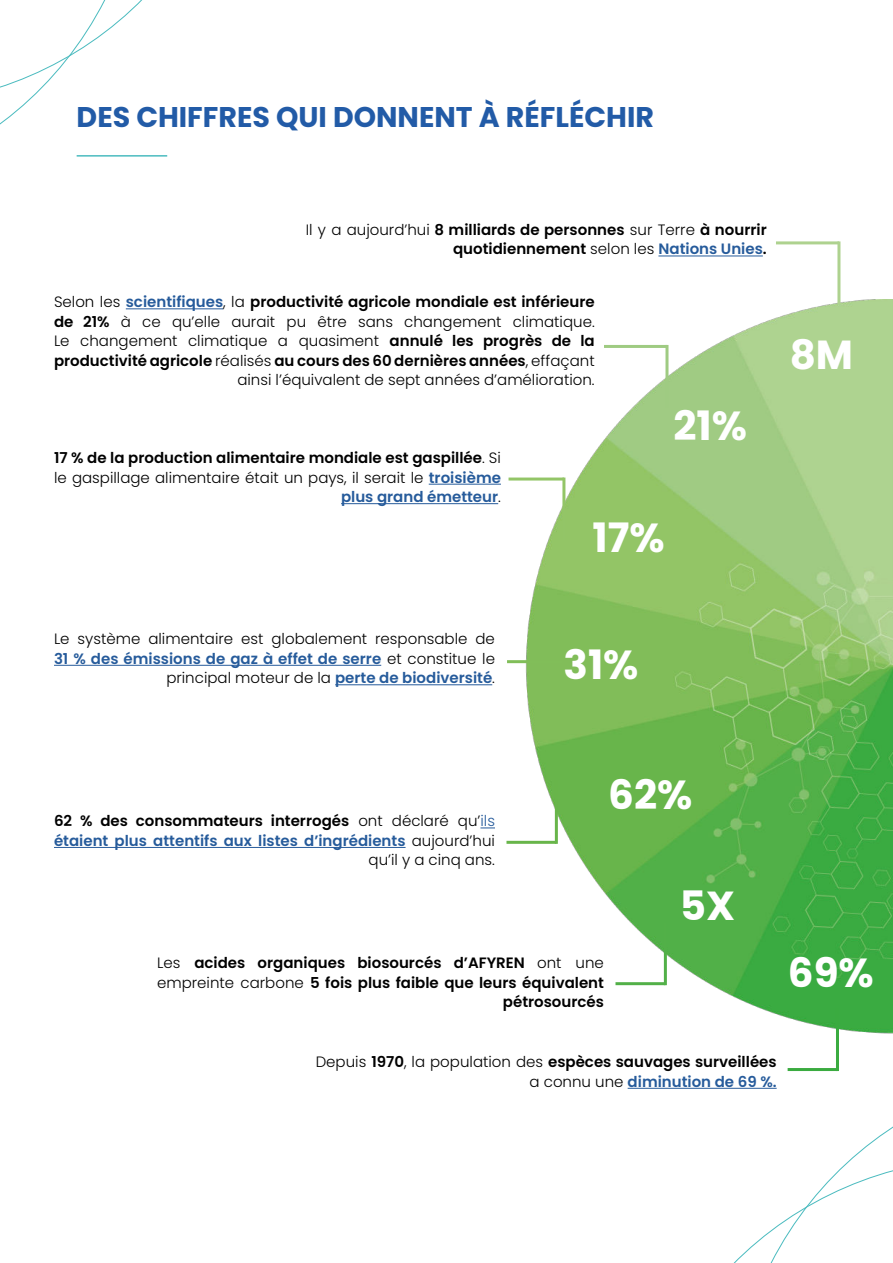
<style>
.page{position:relative;width:893px;height:1263px;background:#fff}
.page>*{position:absolute;margin:0;border:0;box-sizing:border-box;transform-origin:0 0}
.t1{font:700 40.5px "Poppins";color:#fff}
.t2{font:700 28.5px "Poppins";color:#225ba7}
.t3{font:300 15px/19.5px "Poppins";color:#000;text-align:right}
.t4{font:600 15px/19.5px "Poppins";color:#000;text-align:right}
.t5{font:600 15px/19.5px "Poppins";color:#265b9b;text-align:right}
.s1{font-weight:300}
.s2{color:#265b9b}
.s3{font-weight:600;color:#265b9b}
.s4{font-weight:600}
.s5{color:#000}
.s6{font-weight:300;color:#000}
</style>
<div class="page">
<img style="left:518px;top:299px;width:375px;height:718px">
<svg style="left:0;top:0;width:168px;height:157px"></svg>
<hr style="left:658px;top:256px;width:105px;height:1px;background:#265b9b">
<hr style="left:126px;top:308px;width:97px;height:1px;background:#265b9b">
<hr style="left:429px;top:484px;width:72px;height:1px;background:#265b9b">
<hr style="left:341px;top:503px;width:157px;height:1px;background:#265b9b">
<hr style="left:54px;top:665px;width:327px;height:1px;background:#265b9b">
<hr style="left:335px;top:684px;width:157px;height:1px;background:#265b9b">
<svg style="left:480px;top:827px;width:15px;height:1px"></svg>
<hr style="left:54px;top:847px;width:352px;height:1px;background:#265b9b">
<hr style="left:628px;top:1088px;width:149px;height:1px;background:#265b9b">
<hr style="left:837px;top:241px;width:3px;height:63px;background:#aed28f">
<hr style="left:776px;top:241px;width:63px;height:3px;background:#aed28f">
<hr style="left:665px;top:345px;width:3px;height:63px;background:#9fcb82">
<hr style="left:604px;top:345px;width:63px;height:3px;background:#9fcb82">
<hr style="left:562px;top:477px;width:3px;height:63px;background:#93c567">
<hr style="left:509px;top:477px;width:55px;height:3px;background:#93c567">
<hr style="left:507px;top:660px;width:55px;height:3px;background:#81be59">
<hr style="left:555px;top:781px;width:3px;height:63px;background:#68b54a">
<hr style="left:506px;top:841px;width:50px;height:3px;background:#68b54a">
<hr style="left:664px;top:922px;width:3px;height:63px;background:#52b048">
<hr style="left:615px;top:982px;width:50px;height:3px;background:#52b048">
<hr style="left:836px;top:1008px;width:3px;height:63px;background:#3aab40">
<svg style="left:680px;top:1017px;width:213px;height:72px"></svg>
<svg style="left:733px;top:1126px;width:160px;height:137px"></svg>
<h2 class="t2" style="left:77px;top:104px;width:579px">DES CHIFFRES QUI DONNENT À RÉFLÉCHIR</h2>
<p class="t4" style="left:306px;top:221px;width:462px"><span class="s1">Il y a aujourd’hui</span> 8 milliards de personnes <span class="s1">sur Terre</span> à nourrir quotidiennement <span class="s1">selon les</span> <span class="s2">Nations Unies</span>.</p>
<p class="t3" style="left:54px;top:293px;width:542px">Selon les <span class="s3">scientifiques</span>, la <span class="s4">productivité agricole mondiale est inférieure de 21%</span> à ce qu’elle aurait pu être sans changement climatique.<br>Le changement climatique a quasiment <span class="s4">annulé les progrès de la productivité agricole</span> réalisés <span class="s4">au cours des 60 dernières années</span>, effaçant ainsi l’équivalent de sept années d’amélioration.</p>
<p class="t3" style="left:54px;top:448px;width:448px"><span class="s4">17 % de la production alimentaire mondiale est gaspillée</span>. Si le gaspillage alimentaire était un pays, il serait le <span class="s3">troisième plus grand émetteur</span>.</p>
<h1 class="t1" style="left:673px;top:406px;width:75px">21%</h1>
<h1 class="t1" style="left:593px;top:518px;width:74px">17%</h1>
<h1 class="t1" style="left:790px;top:336px;width:65px">8M</h1>
<p class="t3" style="left:54px;top:629px;width:442px">Le système alimentaire est globalement responsable de<br><span class="s3">31 % des émissions de gaz à effet de serre</span> et constitue le principal moteur de la <span class="s3">perte de biodiversité</span>.</p>
<h1 class="t1" style="left:563px;top:645px;width:76px">31%</h1>
<p class="t5" style="left:54px;top:813px;width:442px"><span class="s5">62 % des consommateurs interrogés</span> <span class="s6">ont déclaré qu’</span><span class="s1">ils </span>étaient plus attentifs aux listes d’ingrédients <span class="s6">aujourd’hui qu’il y a cinq ans.</span></p>
<h1 class="t1" style="left:608px;top:775px;width:86px">62%</h1>
<h1 class="t1" style="left:680px;top:886px;width:57px">5X</h1>
<p class="t4" style="left:157px;top:954px;width:448px"><span class="s1">Les</span> acides organiques biosourcés d’AFYREN <span class="s1">ont une empreinte carbone</span> 5 fois plus faible que leurs équivalent pétrosourcés</p>
<h1 class="t1" style="left:788px;top:954px;width:87px">69%</h1>
<p class="t3" style="left:316px;top:1052px;width:462px">Depuis <span class="s4">1970</span>, la population des <span class="s4">espèces sauvages surveillées </span>a connu une <span class="s3">diminution de 69 %.</span></p>
</div>
